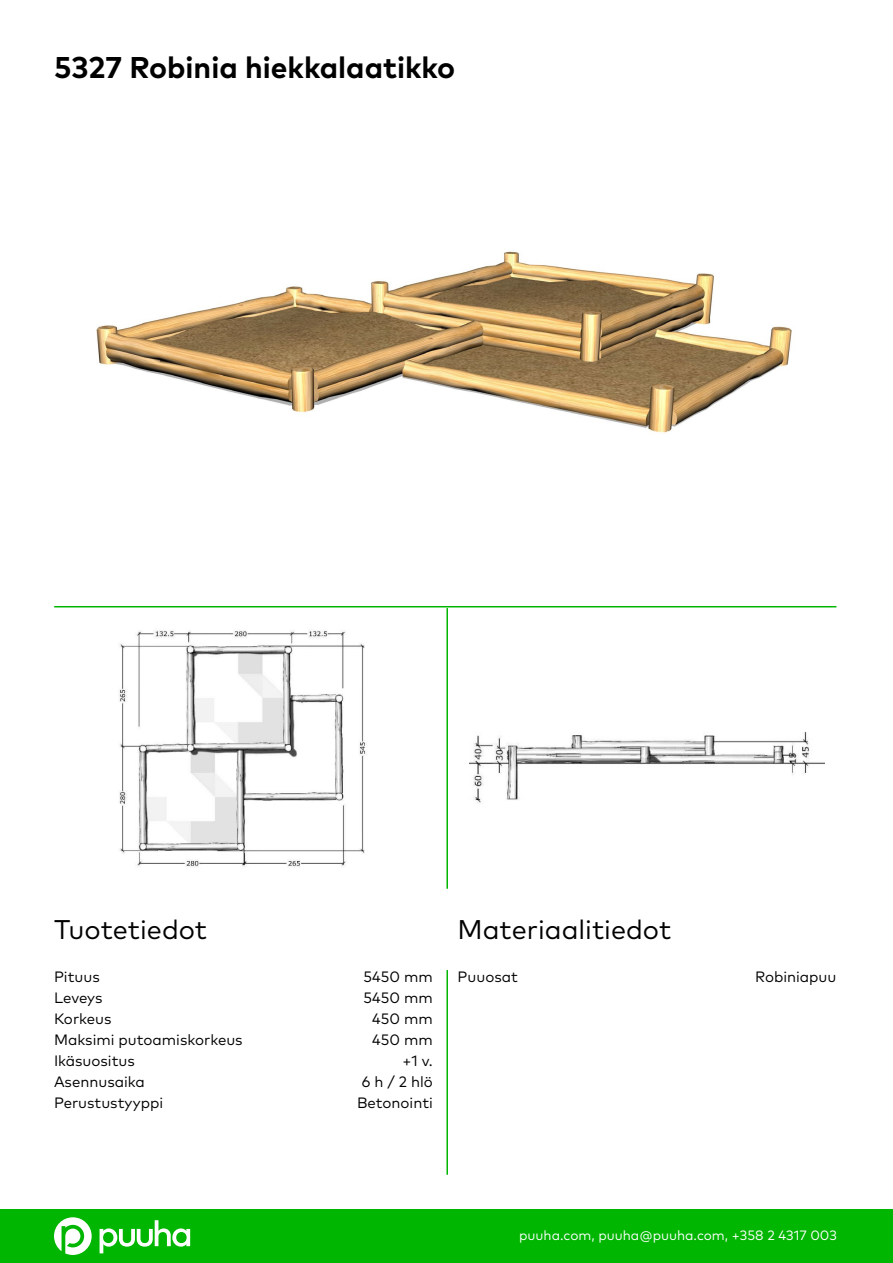
<style>
.page{position:relative;width:893px;height:1263px;background:#fff}
.page>*{position:absolute;margin:0;border:0;box-sizing:border-box;transform-origin:0 0}
.t1{font:700 30px "Mark Pro";color:#000}
.t2{font:27px "Mark Pro";color:#000}
.t3{font:15px/21px "Mark Pro";color:#000}
.t4{font:13.5px "Mark Pro";color:#fff}
</style>
<div class="page">
<div style="left:0;top:1209px;width:893px;height:54px;background:#00b600"></div>
<hr style="left:446px;top:970px;width:2px;height:205px;background:#00b600">
<hr style="left:446px;top:608px;width:2px;height:281px;background:#00b600">
<hr style="left:54px;top:606px;width:782px;height:1px;background:#00b600">
<svg style="left:54px;top:1217px;width:38px;height:38px"></svg>
<svg style="left:100px;top:1220px;width:90px;height:33px"></svg>
<img style="left:96px;top:251px;width:696px;height:182px">
<img style="left:119px;top:630px;width:248px;height:237px">
<img style="left:470px;top:731px;width:354px;height:73px">
<h1 class="t1" style="left:54px;top:44px;width:403px">5327 Robinia hiekkalaatikko</h1>
<h2 class="t2" style="left:54px;top:909px;width:155px">Tuotetiedot</h2>
<h2 class="t2" style="left:458px;top:909px;width:215px">Materiaalitiedot</h2>
<p class="t3" style="left:54px;top:965px;width:47px">Pituus</p>
<p class="t3" style="left:458px;top:965px;width:62px">Puuosat</p>
<p class="t3" style="left:755px;top:965px;width:83px">Robiniapuu</p>
<p class="t3" style="left:54px;top:986px;width:190px">Leveys<br>Korkeus<br>Maksimi putoamiskorkeus<br>Ikäsuositus<br>Asennusaika<br>Perustustyyppi</p>
<p class="t3" style="left:357px;top:965px;width:77px;text-align:right">5450 mm<br>5450 mm<br>450 mm<br>450 mm +1 v.<br>6 h / 2 hlö<br>Betonointi</p>
<p class="t4" style="left:519px;top:1225px;width:319px">puuha.com, puuha@puuha.com, +358 2 4317 003</p>
</div>
